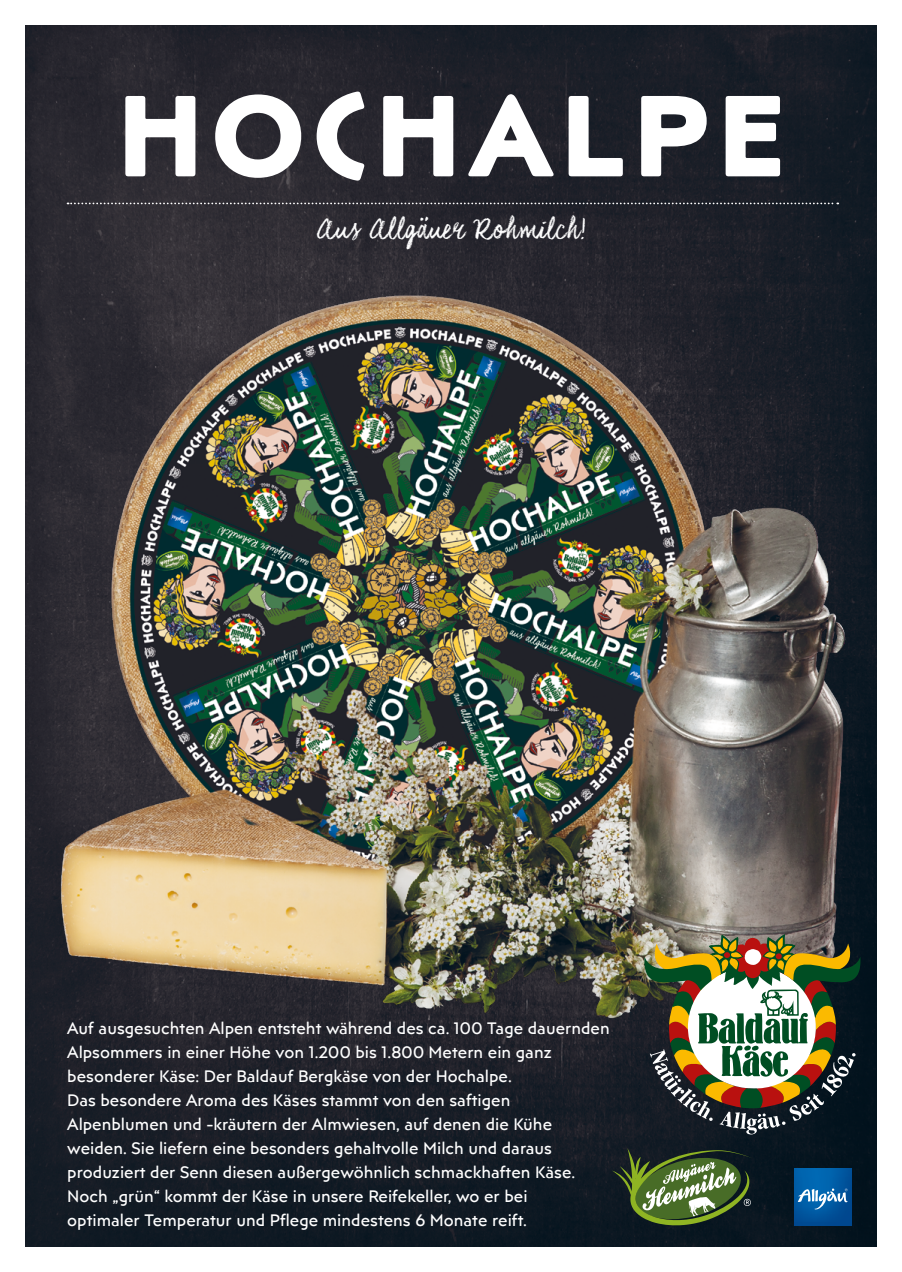
<style>
.page{position:relative;width:902px;height:1272px;background:#fff}
.page>*{position:absolute;margin:0;border:0;box-sizing:border-box;transform-origin:0 0}
.t1{font:700 114.75px "Posterama 1901";letter-spacing:.06em;color:#fff}
.t2{font:26.7px "Coalhand Luke";color:#fff}
.t3{font:16.5px/24px "Posterama Text";color:#fff}
</style>
<div class="page">
<img style="left:26px;top:26px;width:850px;height:1220px">
<img style="left:26px;top:285px;width:850px;height:816px">
<svg style="left:642px;top:934px;width:220px;height:200px"></svg>
<img style="left:794px;top:1168px;width:57px;height:57px">
<svg style="left:797px;top:1188px;width:50px;height:21px"></svg>
<svg style="left:68px;top:202px;width:770px;height:2px;background:#616167"></svg>
<svg style="left:612px;top:1147px;width:140px;height:78px;background:#4d623e"></svg>
<p class="t1" style="left:117px;top:56px;width:670px">HOCHALPE</p>
<p class="t2" style="left:317px;top:213px;width:270px">Aus Allgäuer Rohmilch!</p>
<p class="t3" style="left:67px;top:1015px;width:544px">Auf ausgesuchten Alpen entsteht während des ca. 100 Tage dauernden<br>Alpsommers in einer Höhe von 1.200 bis 1.800 Metern ein ganz</p>
<p class="t3" style="left:67px;top:1063px;width:446px">besonderer Käse: Der Baldauf Bergkäse von der Hochalpe.</p>
<p class="t3" style="left:67px;top:1087px;width:444px">Das besondere Aroma des Käses stammt von den saftigen</p>
<p class="t3" style="left:67px;top:1111px;width:486px">Alpenblumen und -kräutern der Almwiesen, auf denen die Kühe</p>
<p class="t3" style="left:67px;top:1135px;width:486px">weiden. Sie liefern eine besonders gehaltvolle Milch und daraus</p>
<p class="t3" style="left:67px;top:1159px;width:509px">produziert der Senn diesen außergewöhnlich schmackhaften Käse.</p>
<p class="t3" style="left:67px;top:1183px;width:461px">Noch „grün“ kommt der Käse in unsere Reifekeller, wo er bei</p>
<p class="t3" style="left:67px;top:1207px;width:461px">optimaler Temperatur und Pflege mindestens 6 Monate reift.</p>
</div>
